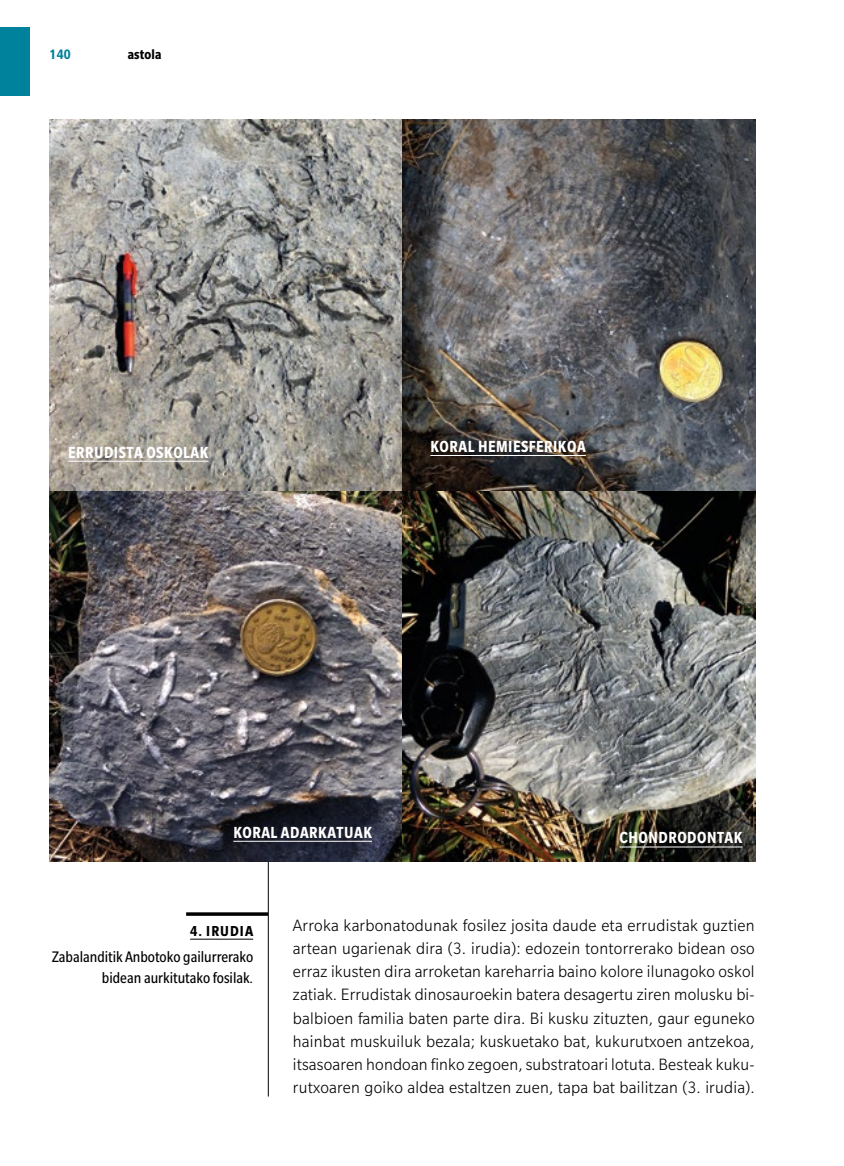
<style>
.page{position:relative;width:844px;height:1166px;background:#fff}
.page>*{position:absolute;margin:0;border:0;box-sizing:border-box;transform-origin:0 0}
.t1{font:300 17.85px/23.1px "Slate Pro";letter-spacing:.015em;color:#000;text-align:justify;scale:.96 1}
.t2{font:700 condensed 17.5px "Slate Pro";letter-spacing:.03em;color:#fff;scale:.96 1}
.t3{font:condensed 16.62px/21px "Slate Pro";color:#000;text-align:right}
.t4{font:700 condensed 15.75px "Slate Pro";color:#000}
.t5{font:700 condensed 14.88px "Slate Pro";letter-spacing:.01em;color:#000}
.t6{font:700 condensed 14.88px "Slate Pro";color:#00819c}
</style>
<div class="page">
<hr style="left:268px;top:524px;width:1px;height:572px;background:#000">
<img style="left:50px;top:119px;width:704px;height:742px">
<svg style="left:186px;top:912px;width:82px;height:4px"></svg>
<hr style="left:190px;top:939px;width:63px;height:1px;background:#000">
<hr style="left:68px;top:461px;width:140px;height:1px;background:#fff">
<hr style="left:233px;top:841px;width:139px;height:1px;background:#fff">
<hr style="left:430px;top:455px;width:155px;height:1px;background:#fff">
<hr style="left:619px;top:847px;width:123px;height:1px;background:#fff">
<div style="left:0;top:28px;width:30px;height:68px;background:#00819c"></div>
<p class="t6" style="left:50px;top:47px;width:22px">140</p>
<p class="t5" style="left:128px;top:47px;width:35px">astola</p>
<p class="t2" style="left:68px;top:443px;width:147px">ERRUDISTA OSKOLAK</p>
<p class="t2" style="left:430px;top:437px;width:163px">KORAL HEMIESFERIKOA</p>
<p class="t2" style="left:233px;top:823px;width:146px">KORAL ADARKATUAK</p>
<p class="t2" style="left:619px;top:828px;width:129px">CHONDRODONTAK</p>
<p class="t4" style="left:190px;top:922px;width:25px">4. irudia</p>
<p class="t3" style="left:52px;top:946px;width:203px">Zabalanditik Anbotoko gailurrerako bidean aurkitutako fosilak.</p>
<p class="t1" style="left:293px;top:913px;width:482px">Arroka karbonatodunak fosilez josita daude eta errudistak guztien artean ugarienak dira (3. irudia): edozein tontorrerako bidean oso erraz ikusten dira arroketan kareharria baino kolore ilunagoko oskol zatiak. Errudistak dinosauroekin batera desagertu ziren molusku bi&shy;balbioen familia baten parte dira. Bi kusku zituzten, gaur eguneko hainbat muskuiluk bezala; kuskuetako bat, kukurutxoen antzekoa, itsasoaren hondoan finko zegoen, substratoari lotuta. Besteak kuku&shy;rutxoaren goiko aldea estaltzen zuen, tapa bat bailitzan (3. irudia).</p>
</div>
